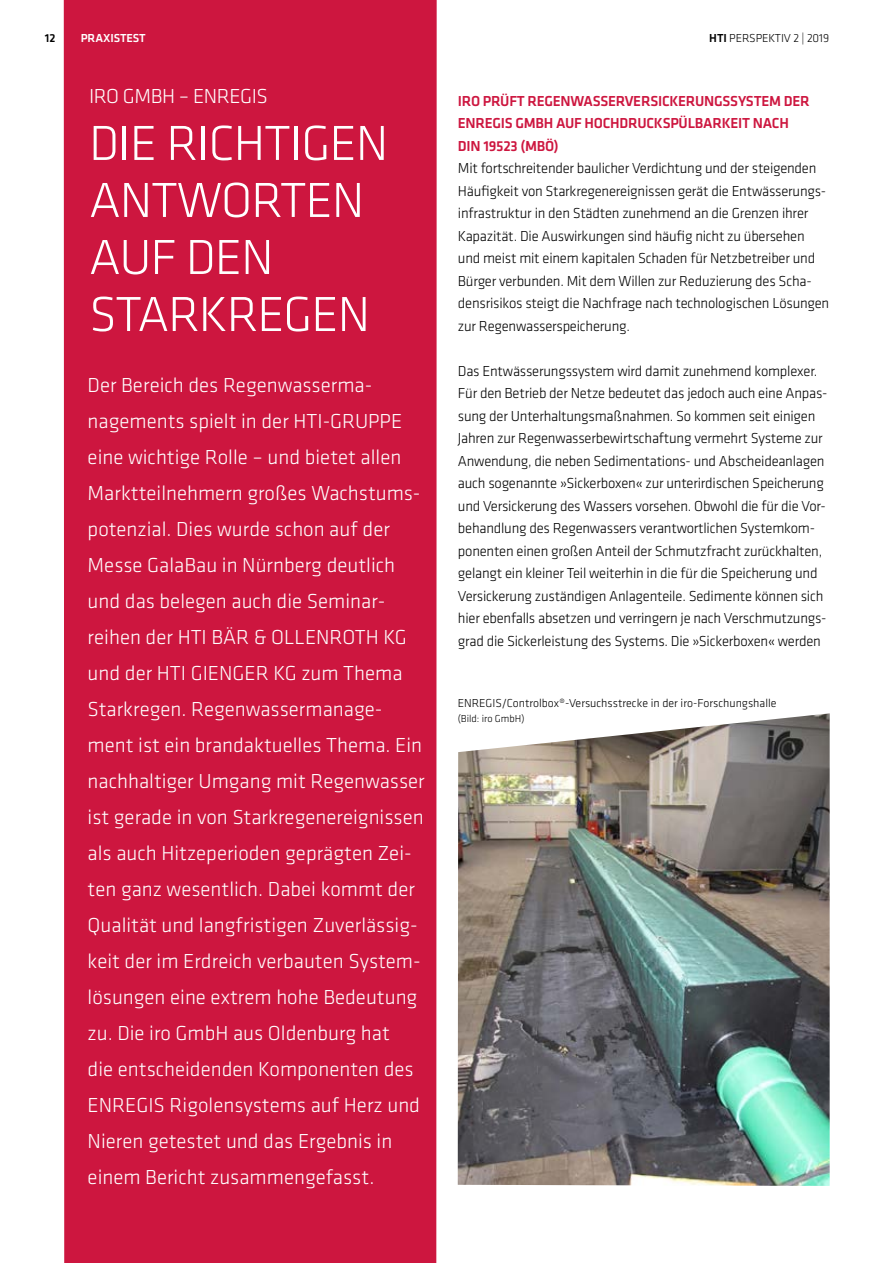
<style>
.page{position:relative;width:893px;height:1263px;background:#fff}
.page>*{position:absolute;margin:0;border:0;box-sizing:border-box;transform-origin:0 0}
.t1{font:300 51px/57px "GC Klavika Fein";letter-spacing:-.02em;color:#fff}
.t2{font:300 21px/36px "GC Klavika Fein";color:#fff}
.t3{font:300 21px "GC Klavika Fein";letter-spacing:-.02em;color:#fff}
.t4{font:300 15px/22.5px "GC Klavika Fein";letter-spacing:-.015em;color:#000}
.t5{font:500 15px/22.5px "GC Klavika Fein";letter-spacing:-.015em;color:#cd163f}
.t6{font:300 12px "GC Klavika Fein";color:#000}
.t7{font:500 12px "GC Klavika Fein";letter-spacing:-.01em;color:#fff}
.t8{font:500 12px "GC Klavika Fein";color:#000}
.t9{font:300 10.5px "GC Klavika Fein";color:#000}
.s1{font-weight:500}
</style>
<div class="page">
<div style="left:64px;top:0;width:373px;height:1263px;background:#cd163f"></div>
<img style="left:458px;top:713px;width:372px;height:473px">
<p class="t8" style="left:45px;top:30px;width:12px">12</p>
<p class="t7" style="left:81px;top:30px;width:66px">PRAXISTEST</p>
<p class="t6" style="left:709px;top:31px;width:121px"><span class="s1">HTI</span> PERSPEKTIV 2 | 2019</p>
<h2 class="t3" style="left:89px;top:83px;width:180px">IRO GMBH – ENREGIS</h2>
<h1 class="t1" style="left:89px;top:114px;width:301px">DIE RICHTIGEN<br>ANTWORTEN<br>AUF DEN<br>STARKREGEN</h1>
<p class="t2" style="left:88px;top:366px;width:339px">Der Bereich des Regenwasserma&shy;nagements spielt in der HTI-GRUPPE eine wichtige Rolle – und bietet allen Marktteilnehmern großes Wachstums&shy;potenzial. Dies wurde schon auf der Messe GalaBau in Nürnberg deutlich und das belegen auch die Seminar&shy;reihen der HTI BÄR &amp; OLLENROTH KG und der HTI GIENGER KG zum Thema Starkregen. Regenwassermanage&shy;ment ist ein brandaktuelles Thema. Ein nachhaltiger Umgang mit Regenwasser ist gerade in von Starkregenereignissen als auch Hitzeperioden geprägten Zei&shy;ten ganz wesentlich. Dabei kommt der Qualität und langfristigen Zuverlässig&shy;keit der im Erdreich verbauten System&shy;lösungen eine extrem hohe Bedeutung zu. Die iro GmbH aus Oldenburg hat<br>die entscheidenden Komponenten des ENREGIS Rigolensystems auf Herz und Nieren getestet und das Ergebnis in einem Bericht zusammengefasst.</p>
<p class="t5" style="left:458px;top:89px;width:353px">IRO PRÜFT REGENWASSERVERSICKERUNGSSYSTEM DER<br>ENREGIS GMBH AUF HOCHDRUCKSPÜLBARKEIT NACH<br>DIN 19523 (MBÖ)</p>
<p class="t4" style="left:458px;top:157px;width:373px">Mit fortschreitender baulicher Verdichtung und der steigenden Häufigkeit von Starkregenereignissen gerät die Entwässerungs&shy;infrastruktur in den Städten zunehmend an die Grenzen ihrer Kapazität. Die Auswirkungen sind häufig nicht zu übersehen und meist mit einem kapitalen Schaden für Netzbetreiber und Bürger verbunden. Mit dem Willen zur Reduzierung des Scha&shy;densrisikos steigt die Nachfrage nach technologischen Lösungen zur Regenwasserspeicherung.</p>
<p class="t4" style="left:458px;top:359px;width:371px">Das Entwässerungssystem wird damit zunehmend komplexer.<br>Für den Betrieb der Netze bedeutet das jedoch auch eine Anpas&shy;sung der Unterhaltungsmaßnahmen. So kommen seit einigen Jahren zur Regenwasserbewirtschaftung vermehrt Systeme zur Anwendung, die neben Sedimentations- und Abscheideanlagen auch sogenannte »Sickerboxen« zur unterirdischen Speicherung und Versickerung des Wassers vorsehen. Obwohl die für die Vor&shy;behandlung des Regenwassers verantwortlichen Systemkom&shy;ponenten einen großen Anteil der Schmutzfracht zurückhalten, gelangt ein kleiner Teil weiterhin in die für die Speicherung und Versickerung zuständigen Anlagenteile. Sedimente können sich hier ebenfalls absetzen und verringern je nach Verschmutzungs&shy;grad die Sickerleistung des Systems. Die »Sickerboxen« werden</p>
<p class="t6" style="left:458px;top:696px;width:320px">ENREGIS/Controlbox®-Versuchsstrecke in der iro-Forschungshalle</p>
<p class="t9" style="left:458px;top:712px;width:68px">(Bild: iro GmbH)</p>
</div>
